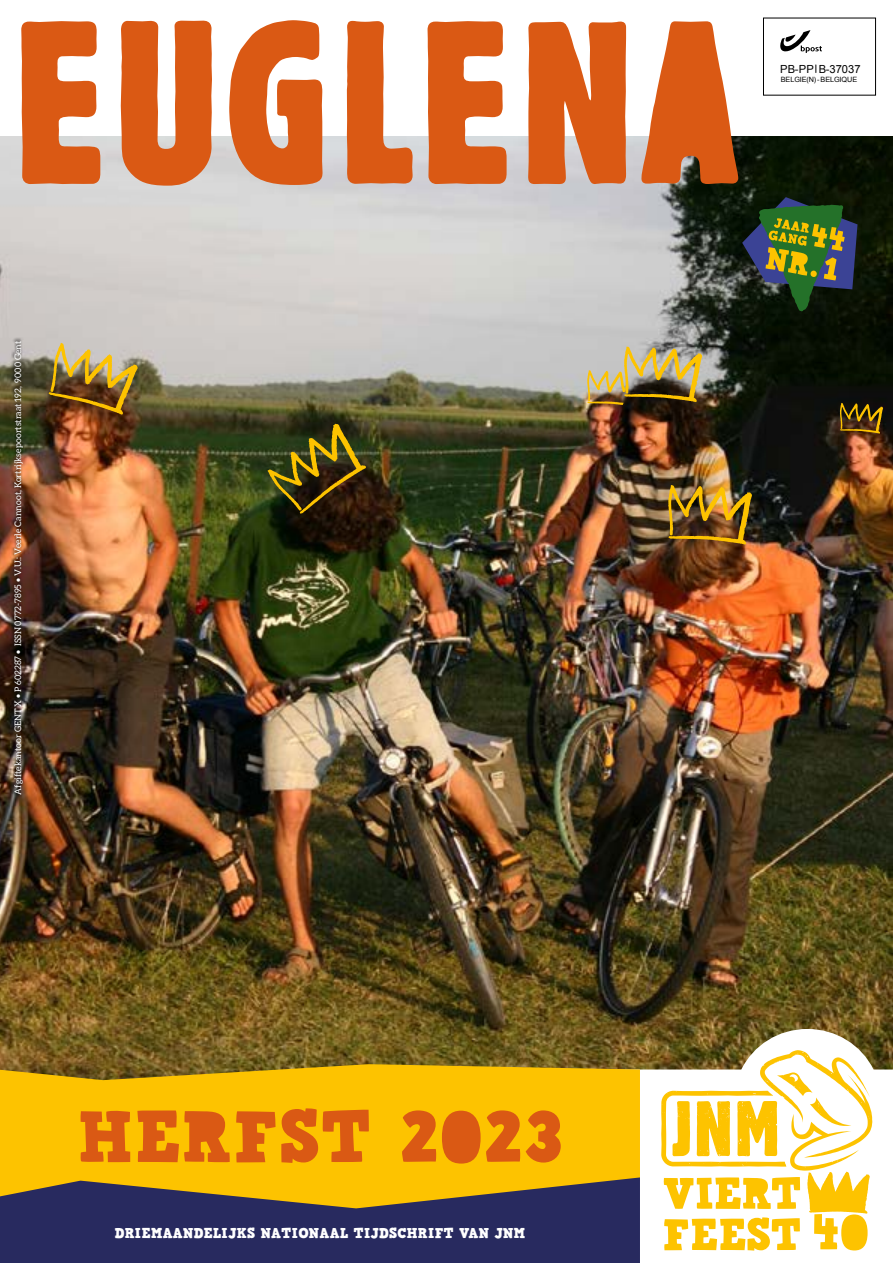
<style>
.page{position:relative;width:893px;height:1263px;background:#fff}
.page>*{position:absolute;margin:0;border:0;box-sizing:border-box;transform-origin:0 0}
.t1{font:14.25px "HVD Comic Serif Pro";letter-spacing:.02em;color:#fff}
.t2{font:11.1px "Arial";color:#000}
.t3{font:9px "Aleo";color:#fff}
.t4{font:7.2px "Arial";color:#000}
</style>
<div class="page">
<img style="left:0;top:136px;width:893px;height:928px">
<svg style="left:303px;top:1029px;width:590px;height:222px"></svg>
<svg style="left:0;top:1064px;width:640px;height:113px;background:#f0b902"></svg>
<svg style="left:0;top:1177px;width:640px;height:86px;background:#4f464d"></svg>
<div style="left:763px;top:18px;width:113px;height:78px;border:1px solid #000"></div>
<div style="left:10px;top:337px;width:15px;height:459px;background:#000;opacity:.75"></div>
<svg style="left:780px;top:30px;width:42px;height:23px"></svg>
<svg style="left:402px;top:1110px;width:159px;height:53px;background:#e6800c"></svg>
<svg style="left:80px;top:1108px;width:289px;height:55px;background:#e8850b"></svg>
<svg style="left:661px;top:1050px;width:211px;height:200px"></svg>
<div style="left:841px;top:1214px;width:27px;height:36px;background:#fdc300;border-radius:50%"></div>
<svg style="left:21px;top:20px;width:717px;height:166px;fill:#da5914"></svg>
<img style="left:668px;top:485px;width:84px;height:59px">
<svg style="left:840px;top:403px;width:43px;height:31px"></svg>
<img style="left:587px;top:346px;width:115px;height:61px">
<svg style="left:268px;top:424px;width:98px;height:90px;background:#4c4310"></svg>
<img style="left:49px;top:343px;width:89px;height:72px">
<svg style="left:742px;top:197px;width:115px;height:114px;background:#3e5130"></svg>
<p class="t3" style="left:13px;top:795px;width:455px;rotate:-90deg">Afgiftekantoor GENT X • P 602287 • ISSN 0772-7895 • V.U.: Veerle Cannoot, Kortrijksepoortstraat 192, 9000 Gent</p>
<h1 class="t1" style="left:115px;top:1222px;width:412px">DRIEMAANDELIJKS NATIONAAL TIJDSCHRIFT VAN JNM</h1>
<p class="t2" style="left:780px;top:62px;width:82px">PB- PP B-37037</p>
<p class="t4" style="left:781px;top:75px;width:78px">BELGIE(N) - BELGIQUE</p>
</div>
